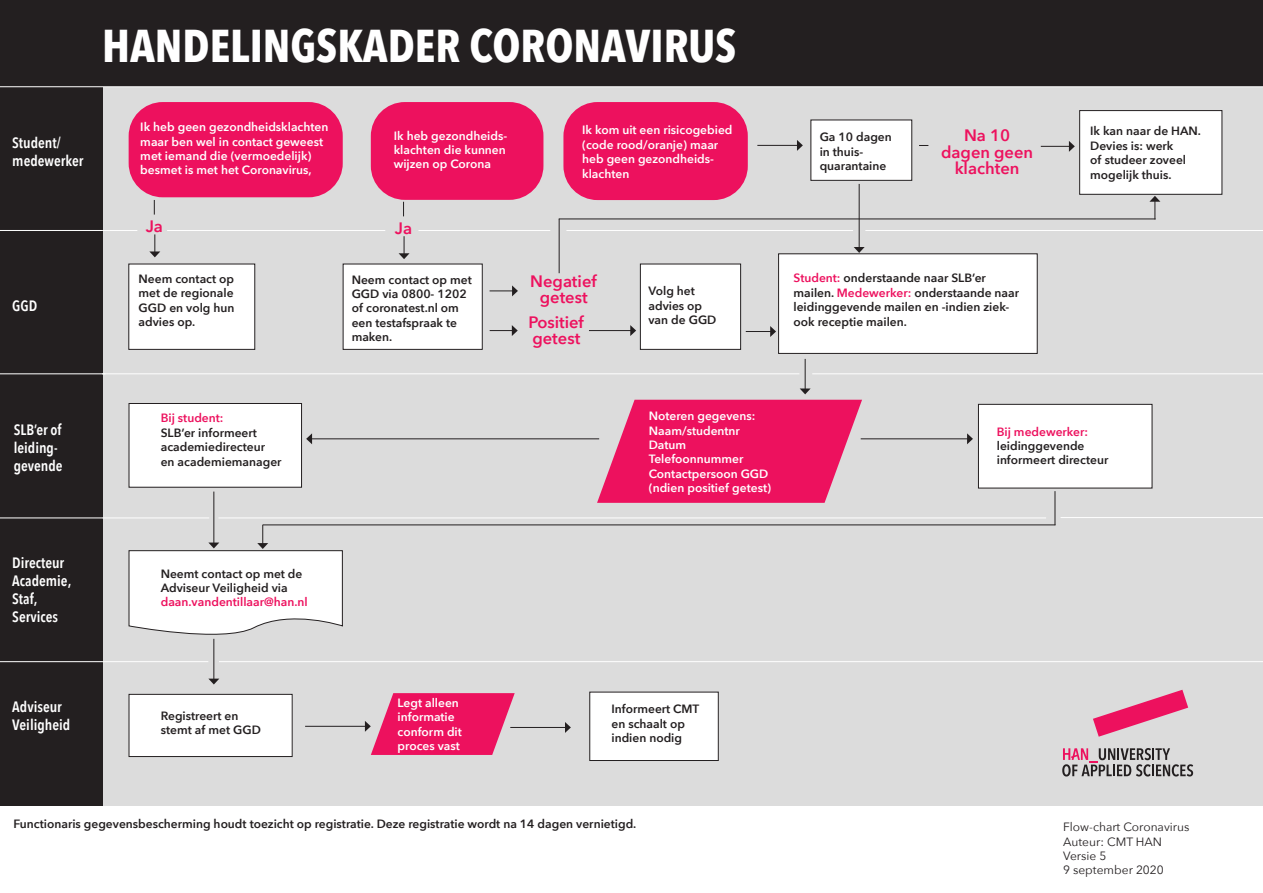
<style>
.page{position:relative;width:1263px;height:893px;background:#fff}
.page>*{position:absolute;margin:0;border:0;box-sizing:border-box;transform-origin:0 0}
.t1{font:700 45.9px "Avenir Next Condensed";color:#fff}
.t2{font:600 16.5px/16.5px "Avenir Next";color:#ed115e;text-align:center}
.t3{font:600 15px/18px "Avenir Next Condensed";color:#fff}
.t4{font:600 12px/14.4px "Avenir Next";color:#231f20}
.t5{font:600 12px/14.4px "Avenir Next";color:#fff}
.t6{font:12px "Avenir Next";color:#231f20}
.t7{font:600 12px "Avenir Next";color:#ed115e}
.s1{color:#ed115e}
</style>
<div class="page">
<div style="left:102px;top:87px;width:1161px;height:719px;background:#dcdcdc"></div>
<div style="left:0;top:72px;width:102px;height:734px;background:#231f20"></div>
<hr style="left:102px;top:230px;width:35px;height:1px;background:#fff">
<hr style="left:167px;top:230px;width:218px;height:1px;background:#fff">
<hr style="left:0;top:230px;width:102px;height:1px;background:#fff">
<hr style="left:0;top:373px;width:105px;height:1px;background:#fff">
<hr style="left:218px;top:518px;width:828px;height:1px;background:#fff">
<hr style="left:0;top:518px;width:102px;height:1px;background:#fff">
<hr style="left:219px;top:661px;width:1044px;height:1px;background:#fff">
<hr style="left:0;top:661px;width:102px;height:1px;background:#fff">
<hr style="left:589px;top:330px;width:42px;height:1px;background:#231f20">
<svg style="left:630px;top:325px;width:6px;height:11px"></svg>
<hr style="left:805px;top:359px;width:1px;height:30px;background:#231f20">
<svg style="left:800px;top:388px;width:11px;height:6px"></svg>
<hr style="left:305px;top:726px;width:61px;height:1px;background:#231f20">
<hr style="left:311px;top:438px;width:288px;height:1px;background:#231f20">
<svg style="left:306px;top:433px;width:6px;height:11px"></svg>
<div style="left:778px;top:254px;width:259px;height:99px;background:#fff"></div>
<div style="left:778px;top:253px;width:259px;height:101px;border:1px solid #231f20"></div>
<div style="left:129px;top:403px;width:173px;height:84px;background:#fff"></div>
<div style="left:129px;top:403px;width:173px;height:85px;border:1px solid #231f20"></div>
<div style="left:129px;top:694px;width:163px;height:62px;background:#fff"></div>
<div style="left:129px;top:694px;width:164px;height:63px;border:1px solid #231f20"></div>
<div style="left:978px;top:404px;width:174px;height:84px;background:#fff"></div>
<div style="left:978px;top:404px;width:174px;height:84px;border:1px solid #231f20"></div>
<div style="left:343px;top:264px;width:139px;height:85px;background:#fff"></div>
<div style="left:343px;top:264px;width:140px;height:86px;border:1px solid #231f20"></div>
<div style="left:129px;top:264px;width:126px;height:85px;background:#fff"></div>
<div style="left:128px;top:264px;width:127px;height:86px;border:1px solid #231f20"></div>
<div style="left:640px;top:264px;width:101px;height:85px;background:#fff"></div>
<div style="left:640px;top:264px;width:101px;height:86px;border:1px solid #231f20"></div>
<svg style="left:149px;top:234px;width:11px;height:23px"></svg>
<svg style="left:399px;top:236px;width:10px;height:23px"></svg>
<svg style="left:154px;top:200px;width:1px;height:15px"></svg>
<svg style="left:403px;top:202px;width:1px;height:14px"></svg>
<hr style="left:213px;top:639px;width:1px;height:40px;background:#231f20">
<svg style="left:208px;top:679px;width:11px;height:5px"></svg>
<hr style="left:566px;top:230px;width:287px;height:1px;background:#fff">
<hr style="left:418px;top:230px;width:132px;height:1px;background:#fff">
<hr style="left:865px;top:230px;width:398px;height:1px;background:#fff">
<hr style="left:102px;top:661px;width:106px;height:1px;background:#fff">
<hr style="left:1060px;top:517px;width:203px;height:1px;background:#fff">
<hr style="left:102px;top:373px;width:697px;height:1px;background:#fff">
<hr style="left:812px;top:373px;width:451px;height:1px;background:#fff">
<svg style="left:490px;top:325px;width:28px;height:11px"></svg>
<svg style="left:597px;top:400px;width:265px;height:103px;background:#ea2d6f"></svg>
<svg style="left:365px;top:693px;width:150px;height:62px;background:#e93775"></svg>
<hr style="left:861px;top:438px;width:107px;height:1px;background:#231f20">
<svg style="left:967px;top:433px;width:6px;height:11px"></svg>
<hr style="left:1054px;top:491px;width:1px;height:34px;background:#231f20">
<hr style="left:263px;top:524px;width:792px;height:1px;background:#231f20">
<div style="left:590px;top:692px;width:128px;height:68px;background:#fff"></div>
<div style="left:589px;top:692px;width:130px;height:69px;border:1px solid #231f20"></div>
<hr style="left:510px;top:727px;width:56px;height:1px;background:#231f20">
<svg style="left:565px;top:722px;width:6px;height:11px"></svg>
<svg style="left:490px;top:285px;width:28px;height:11px"></svg>
<hr style="left:559px;top:219px;width:596px;height:1px;background:#231f20">
<hr style="left:559px;top:219px;width:1px;height:54px;background:#231f20">
<svg style="left:1149px;top:196px;width:11px;height:23px"></svg>
<hr style="left:102px;top:518px;width:107px;height:1px;background:#fff">
<div style="left:371px;top:102px;width:172px;height:98px;background:#ed115e;border-radius:34px"></div>
<div style="left:563px;top:102px;width:185px;height:98px;background:#ed115e;border-radius:34px"></div>
<div style="left:129px;top:102px;width:214px;height:95px;background:#ed115e;border-radius:34px"></div>
<div style="left:811px;top:120px;width:101px;height:60px;background:#fff"></div>
<div style="left:810px;top:120px;width:102px;height:61px;border:1px solid #231f20"></div>
<div style="left:1080px;top:111px;width:142px;height:83px;background:#fff"></div>
<div style="left:1079px;top:110px;width:143px;height:85px;border:1px solid #231f20"></div>
<svg style="left:1041px;top:141px;width:34px;height:11px"></svg>
<hr style="left:757px;top:145px;width:41px;height:1px;background:#231f20">
<svg style="left:797px;top:140px;width:6px;height:11px"></svg>
<hr style="left:859px;top:184px;width:1px;height:64px;background:#231f20">
<svg style="left:854px;top:247px;width:11px;height:6px"></svg>
<hr style="left:213px;top:492px;width:1px;height:51px;background:#231f20">
<svg style="left:128px;top:525px;width:215px;height:118px"></svg>
<svg style="left:746px;top:326px;width:30px;height:11px"></svg>
<div style="left:0;top:0;width:1263px;height:87px;background:#231f20"></div>
<svg style="left:1093px;top:690px;width:95px;height:47px;background:#e28baa"></svg>
<svg style="left:1062px;top:748px;width:131px;height:28px;background:#a89ca0"></svg>
<p class="t1" style="left:102px;top:18px;width:636px">HANDELINGSKADER CORONAVIRUS</p>
<p class="t3" style="left:12px;top:133px;width:73px">Student/ medewerker</p>
<p class="t3" style="left:12px;top:296px;width:27px">GGD</p>
<p class="t5" style="left:140px;top:119px;width:190px">Ik heb geen gezondheidsklachten maar ben wel in contact geweest met iemand die (vermoedelijk) besmet is met het Coronavirus,</p>
<p class="t4" style="left:820px;top:129px;width:74px">Ga 10 dagen in thuis&shy;quarantaine</p>
<p class="t4" style="left:1090px;top:124px;width:112px">Ik kan naar de HAN.<br>Devies is: werk<br>of studeer zoveel mogelijk thuis.</p>
<p class="t5" style="left:394px;top:128px;width:115px;text-align:justify">Ik heb gezondheids&shy;klachten die kunnen wijzen op Corona</p>
<p class="t5" style="left:582px;top:123px;width:152px">Ik kom uit een risicogebied</p>
<p class="t2" style="left:941px;top:127px;width:94px">Na 10 dagen geen</p>
<p class="t2" style="left:955px;top:160px;width:66px">klachten</p>
<p class="t5" style="left:582px;top:137px;width:138px">(code rood/oranje) maar heb geen gezondheids&shy;klachten</p>
<p class="t2" style="left:146px;top:218px;width:19px">Ja</p>
<p class="t2" style="left:395px;top:220px;width:19px">Ja</p>
<p class="t4" style="left:139px;top:271px;width:97px;text-align:justify">Neem contact op met de regionale GGD en volg hun advies op.</p>
<p class="t4" style="left:793px;top:271px;width:227px"><span class="s1">Student:</span> onderstaande naar SLB’er mailen. <span class="s1">Medewerker:</span> onderstaande naar leidinggevende mailen en -indien ziek&shy;ook receptie mailen.</p>
<p class="t2" style="left:530px;top:272px;width:68px">Negatief</p>
<p class="t2" style="left:540px;top:289px;width:49px">getest</p>
<p class="t4" style="left:352px;top:272px;width:122px">Neem contact op met<br>GGD via 0800- 1202 of coronatest.nl om een testafspraak te maken.</p>
<p class="t4" style="left:648px;top:283px;width:69px">Volg het advies op van de GGD</p>
<p class="t2" style="left:528px;top:314px;width:57px">Positief</p>
<p class="t2" style="left:532px;top:330px;width:49px">getest</p>
<p class="t3" style="left:14px;top:420px;width:49px">SLB’er of</p>
<p class="t3" style="left:14px;top:438px;width:50px">leiding&shy;gevende</p>
<p class="t3" style="left:12px;top:553px;width:53px">Directeur</p>
<p class="t3" style="left:12px;top:571px;width:61px">Academie,</p>
<p class="t3" style="left:12px;top:589px;width:27px">Staf,</p>
<p class="t3" style="left:12px;top:607px;width:47px">Services</p>
<p class="t4" style="left:161px;top:411px;width:122px"><span class="s1">Bij student:<br></span>SLB’er informeert academiedirecteur en academiemanager</p>
<p class="t4" style="left:161px;top:566px;width:148px">Neemt contact op met de<br>Adviseur Veiligheid via <span class="s1">daan.vandentillaar@han.nl</span></p>
<p class="t5" style="left:649px;top:409px;width:108px">Noteren gegevens:</p>
<p class="t5" style="left:649px;top:423px;width:93px">Naam/studentnr<br>Datum</p>
<p class="t5" style="left:649px;top:452px;width:96px">Telefoonnummer</p>
<p class="t5" style="left:649px;top:466px;width:124px">Contactpersoon GGD (ndien positief getest)</p>
<p class="t7" style="left:997px;top:421px;width:93px">Bij medewerker:</p>
<p class="t4" style="left:997px;top:438px;width:113px">leidinggevende informeert directeur</p>
<p class="t3" style="left:12px;top:698px;width:59px">Adviseur<br>Veiligheid</p>
<p class="t4" style="left:161px;top:708px;width:102px">Registreert en stemt af met GGD</p>
<p class="t5" style="left:398px;top:695px;width:63px">Legt alleen</p>
<p class="t5" style="left:398px;top:710px;width:66px">informatie conform dit proces vast</p>
<p class="t4" style="left:611px;top:702px;width:89px">Informeert CMT en schaalt op indien nodig</p>
<p class="t4" style="left:14px;top:817px;width:624px">Functionaris gegevensbescherming houdt toezicht op registratie. Deze registratie wordt na 14 dagen vernietigd.</p>
<p class="t6" style="left:1063px;top:817px;width:128px">Flow-chart Coronavirus</p>
<p class="t6" style="left:1063px;top:831px;width:100px">Auteur: CMT HAN</p>
<p class="t6" style="left:1063px;top:846px;width:45px">Versie 5</p>
<p class="t6" style="left:1063px;top:860px;width:102px">9 september 2020</p>
</div>
